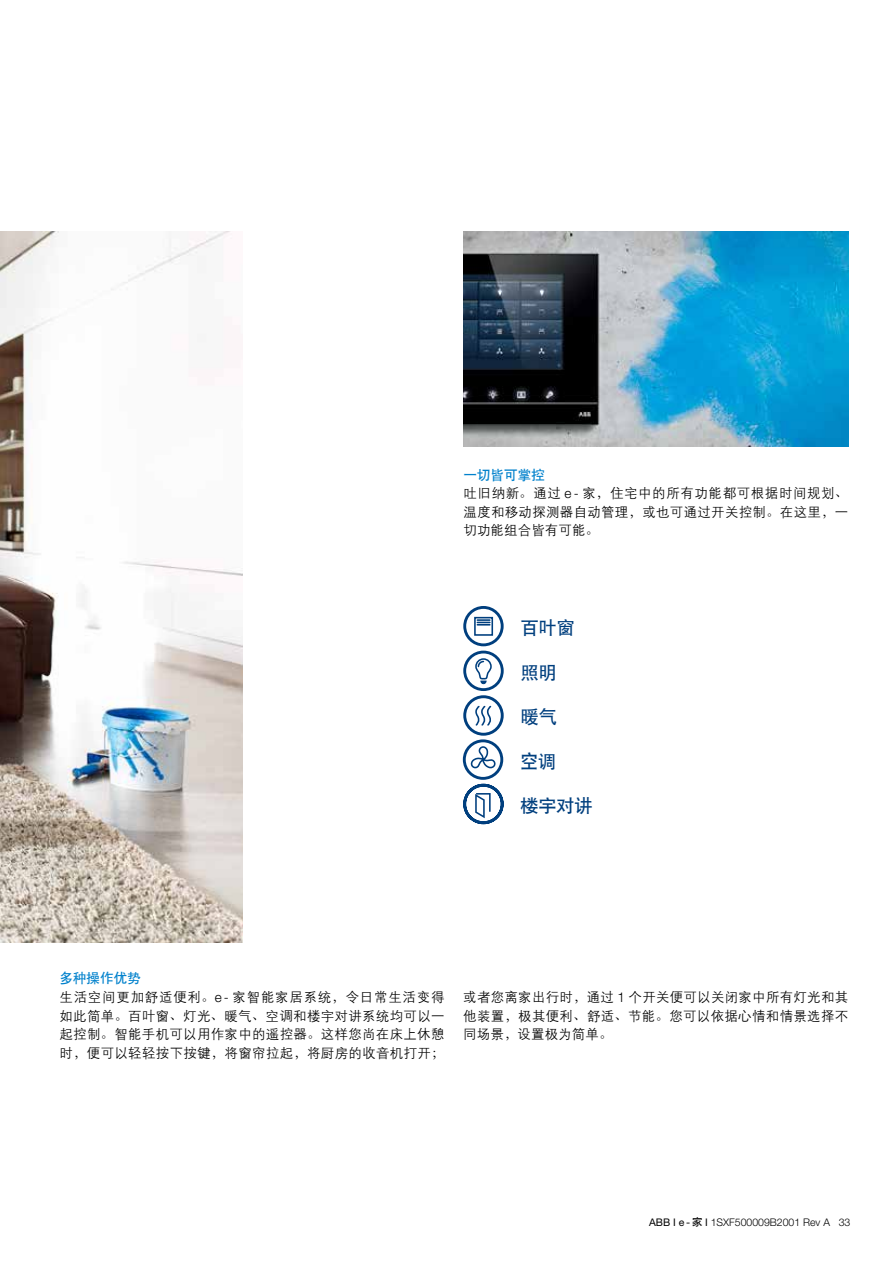
<style>
.page{position:relative;width:893px;height:1263px;background:#fff}
.page>*{position:absolute;margin:0;border:0;box-sizing:border-box;transform-origin:0 0}
.t1{font:18.15px "H Yb 1 gj";color:#003f7e}
.t2{font:13.5px/18.6px "H Yg 2 gj";letter-spacing:.02em;color:#000;text-align:justify}
.t3{font:13.5px "H Yb 1 gj";letter-spacing:.005em;color:#0081cc}
.t4{font:300 10.5px "Helvetica Neue LT Pro";color:#000}
.s1{font-family:"ST Song"}
.s2{font-family:"Helvetica Neue LT Std";font-weight:300}
.s3{font-family:"Helvetica Neue LT Pro";font-weight:300}
.s4{font-family:"Helvetica Neue LT Std";font-weight:400}
.s5{font-family:"H Yb 1 gj";font-weight:400}
.s6{font-family:"Helvetica Neue LT Std"}
</style>
<div class="page">
<img style="left:0;top:232px;width:243px;height:711px">
<img style="left:463px;top:232px;width:385px;height:214px">
<div style="left:463px;top:695px;width:41px;height:41px;border:3px solid #003f7e;border-radius:50%"></div>
<svg style="left:475px;top:705px;width:17px;height:21px"></svg>
<svg style="left:469px;top:745px;width:28px;height:24px"></svg>
<div style="left:463px;top:739px;width:40px;height:41px;border:3px solid #003f7e;border-radius:50%"></div>
<svg style="left:463px;top:783px;width:41px;height:42px"></svg>
<div style="left:463px;top:606px;width:41px;height:40px;border:3px solid #003f7e;border-radius:50%"></div>
<div style="left:474px;top:617px;width:19px;height:19px;border:2px solid #003f7e"></div>
<svg style="left:477px;top:619px;width:13px;height:6px"></svg>
<div style="left:463px;top:651px;width:41px;height:40px;border:3px solid #003f7e;border-radius:50%"></div>
<svg style="left:475px;top:658px;width:17px;height:26px"></svg>
<p class="t3" style="left:463px;top:468px;width:83px">一切皆可掌控</p>
<p class="t2" style="left:463px;top:484px;width:386px">吐旧纳新<span class="s1">。</span>通过 <span class="s2">e-</span> 家<span class="s1">，</span>住宅中的所有功能都可根据时间规划<span class="s1">、</span>温度和移动探测器自动管理<span class="s1">，</span>或也可通过开关控制<span class="s1">。</span>在这里<span class="s1">，</span>一切功能组合皆有可能<span class="s1">。</span></p>
<h1 class="t1" style="left:521px;top:619px;width:55px">百叶窗</h1>
<h1 class="t1" style="left:521px;top:663px;width:37px">照明</h1>
<h1 class="t1" style="left:521px;top:708px;width:37px">暖气</h1>
<h1 class="t1" style="left:520px;top:752px;width:37px">空调</h1>
<h1 class="t1" style="left:521px;top:796px;width:73px">楼宇对讲</h1>
<p class="t3" style="left:60px;top:972px;width:83px">多种操作优势</p>
<p class="t2" style="left:60px;top:987px;width:387px">生活空间更加舒适便利<span class="s1">。</span><span class="s2">e-</span> 家智能家居系统<span class="s1">，</span>令日常生活变得如此简单<span class="s1">。</span>百叶窗<span class="s1">、</span>灯光<span class="s1">、</span>暖气<span class="s1">、</span>空调和楼宇对讲系统均可以一起控制<span class="s1">。</span>智能手机可以用作家中的遥控器<span class="s1">。</span>这样您尚在床上休憩时<span class="s1">，</span>便可以轻轻按下按键<span class="s1">，</span>将窗帘拉起<span class="s1">，</span>将厨房的收音机打开<span class="s1">；</span></p>
<p class="t2" style="left:463px;top:987px;width:387px">或者您离家出行时<span class="s1">，</span>通过 <span class="s3">1</span> 个开关便可以关闭家中所有灯光和其他装置<span class="s1">，</span>极其便利<span class="s1">、</span>舒适<span class="s1">、</span>节能<span class="s1">。</span>您可以依据心情和情景选择不同场景<span class="s1">，</span>设置极为简单<span class="s1">。</span></p>
<p class="t4" style="left:649px;top:1215px;width:203px"><span class="s4">ABB I e -</span> <span class="s5">家</span> <span class="s4">I</span> 1<span class="s6">SXF</span>500009<span class="s6">B</span>2001 <span class="s6">Rev A</span> 33</p>
</div>
